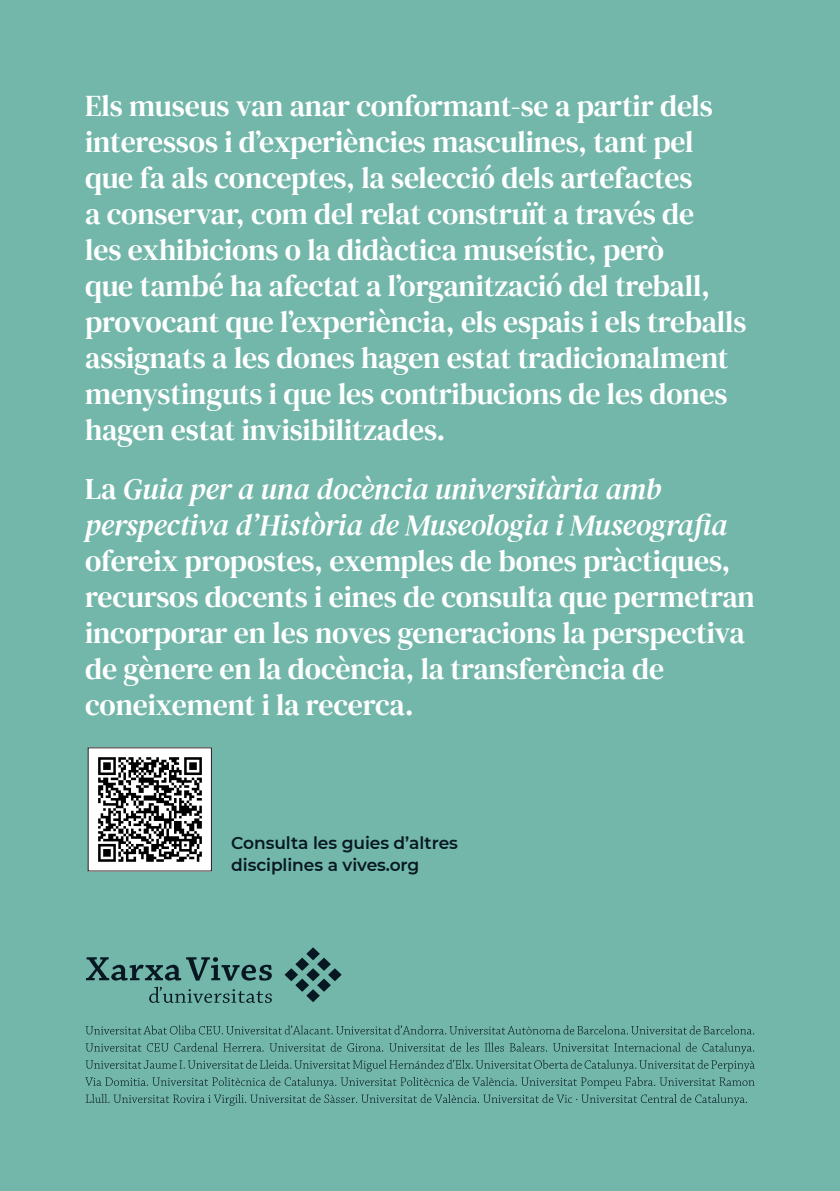
<style>
.page{position:relative;width:840px;height:1191px;background:#fff}
.page>*{position:absolute;margin:0;border:0;box-sizing:border-box;transform-origin:0 0}
.t1{font:30px/36px "DM Serif Text";letter-spacing:-.005em;color:#fff}
.t2{font:700 28px/33.6px "Montserrat";letter-spacing:-.005em;color:#fff}
.t3{font:600 17px/22px "Montserrat";letter-spacing:-.005em;color:#071822}
.s1{font-style:italic}
</style>
<div class="page">
<div style="left:0;top:0;width:839px;height:1191px;background:#73b7aa"></div>
<svg style="left:149px;top:986px;width:123px;height:17px"></svg>
<svg style="left:86px;top:957px;width:186px;height:23px"></svg>
<svg style="left:284px;top:947px;width:57px;height:55px"></svg>
<svg style="left:86px;top:1094px;width:660px;height:12px"></svg>
<svg style="left:85px;top:1042px;width:669px;height:46px"></svg>
<svg style="left:86px;top:1025px;width:666px;height:9px"></svg>
<img style="left:90px;top:749px;width:119px;height:120px">
<p class="t1" style="left:85px;top:88px;width:662px">Els museus van anar conformant-se a partir dels interessos i d’experiències masculines, tant pel que fa als conceptes, la selecció dels artefactes<br>a conservar, com del relat construït a través de<br>les exhibicions o la didàctica museístic, però<br>que també ha afectat a l’organització del treball, provocant que l’experiència, els espais i els treballs assignats a les dones hagen estat tradicionalment menystinguts i que les contribucions de les dones hagen estat invisibilitzades.</p>
<p class="t1" style="left:85px;top:471px;width:670px">La <span class="s1">Guia per a una docència universitària amb perspectiva d’Història de Museologia i Museografia </span>ofereix propostes, exemples de bones pràctiques, recursos docents i eines de consulta que permetran incorporar en les noves generacions la perspectiva de gènere en la docència, la transferència de coneixement i la recerca.</p>
<p class="t2" style="left:85px;top:305px;width:389px">Guías para una<br>docencia universitaria<br>con perspectiva de género</p>
<p class="t3" style="left:231px;top:831px;width:228px">Consulta les guies d’altres disciplines a vives.org</p>
</div>
